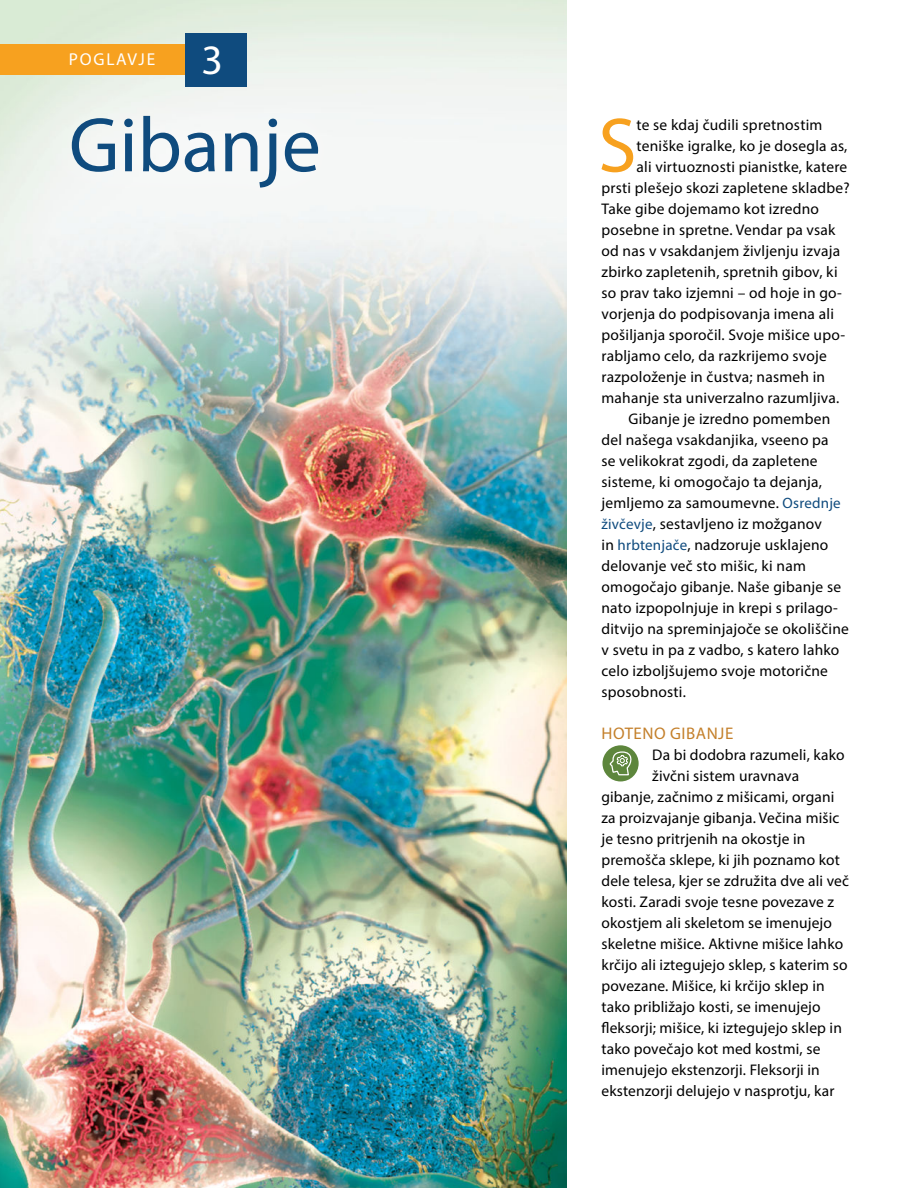
<style>
.page{position:relative;width:918px;height:1188px;background:#fff}
.page>*{position:absolute;margin:0;border:0;box-sizing:border-box;transform-origin:0 0}
.t1{font:78px "Myriad Pro";color:#0f4b7e}
.t2{font:77.7px "Myriad Pro";color:#f7a11f}
.t3{font:42px "Myriad Pro";color:#fff}
.t4{font:17.25px "Myriad Pro";letter-spacing:.1em;color:#fff}
.t5{font:16.8px "Myriad Pro";letter-spacing:.03em;color:#c4802b}
.t6{font:15.45px "Myriad Pro";letter-spacing:.015em;color:#000}
.s1{font-size:15px;color:#0f4b7e}
</style>
<div class="page">
<img style="left:0;top:0;width:567px;height:1188px">
<div style="left:602px;top:745px;width:37px;height:36px;background:#5d863c;border-radius:50%"></div>
<svg style="left:609px;top:751px;width:25px;height:25px"></svg>
<div style="left:0;top:44px;width:225px;height:31px;background:#f7a11f"></div>
<div style="left:185px;top:33px;width:62px;height:54px;background:#0f4b7e"></div>
<svg style="left:24px;top:69px;width:341px;height:163px;fill:#f4f6f5"></svg>
<p class="t4" style="left:69px;top:53px;width:88px">POGLAVJE</p>
<h3 class="t3" style="left:201px;top:43px;width:23px">3</h3>
<h1 class="t1" style="left:69px;top:115px;width:253px">Gibanje</h1>
<h2 class="t2" style="left:598px;top:116px;width:40px">S</h2>
<p class="t6" style="left:637px;top:118px;width:187px">te se kdaj !udili spretnostim</p>
<p class="t6" style="left:637px;top:139px;width:212px">teniške igralke, ko je dosegla as,</p>
<p class="t6" style="left:637px;top:160px;width:212px">ali virtuoznosti pianistke, katere</p>
<p class="t6" style="left:601px;top:181px;width:250px">prsti plešejo skozi zapletene skladbe?</p>
<p class="t6" style="left:601px;top:202px;width:219px">Take gibe dojemamo kot izredno</p>
<p class="t6" style="left:601px;top:223px;width:235px">posebne in spretne. Vendar pa vsak</p>
<p class="t6" style="left:601px;top:244px;width:240px">od nas v vsakdanjem življenju izvaja</p>
<p class="t6" style="left:601px;top:265px;width:238px">zbirko zapletenih, spretnih gibov, ki</p>
<p class="t6" style="left:601px;top:286px;width:242px">so prav tako izjemni – od hoje in go-</p>
<p class="t6" style="left:602px;top:307px;width:234px">vorjenja do podpisovanja imena ali</p>
<p class="t6" style="left:602px;top:328px;width:245px">pošiljanja sporo!il. Svoje mišice upo-</p>
<p class="t6" style="left:602px;top:349px;width:227px">rabljamo celo, da razkrijemo svoje</p>
<p class="t6" style="left:602px;top:370px;width:225px">razpoloženje in !ustva; nasmeh in</p>
<p class="t6" style="left:602px;top:391px;width:239px">mahanje sta univerzalno razumljiva.</p>
<p class="t6" style="left:629px;top:412px;width:203px">Gibanje je izredno pomemben</p>
<p class="t6" style="left:602px;top:433px;width:229px">del našega vsakdanjika, vseeno pa</p>
<p class="t6" style="left:602px;top:454px;width:218px">se velikokrat zgodi, da zapletene</p>
<p class="t6" style="left:602px;top:475px;width:222px">sisteme, ki omogo!ajo ta dejanja,</p>
<p class="t6" style="left:602px;top:496px;width:241px">jemljemo za samoumevne. <span class="s1">Osrednje</span></p>
<p class="t6" style="left:601px;top:517px;width:222px"><span class="s1">živ!evje</span>, sestavljeno iz možganov</p>
<p class="t6" style="left:602px;top:538px;width:228px">in <span class="s1">hrbtenja!e</span>, nadzoruje usklajeno</p>
<p class="t6" style="left:602px;top:559px;width:206px">delovanje ve! sto mišic, ki nam</p>
<p class="t6" style="left:602px;top:580px;width:241px">omogo!ajo gibanje. Naše gibanje se</p>
<p class="t6" style="left:602px;top:601px;width:238px">nato izpopolnjuje in krepi s prilago-</p>
<p class="t6" style="left:602px;top:622px;width:249px">ditvijo na spreminjajo!e se okoliš!ine</p>
<p class="t6" style="left:602px;top:643px;width:239px">v svetu in pa z vadbo, s katero lahko</p>
<p class="t6" style="left:602px;top:664px;width:228px">celo izboljšujemo svoje motori!ne</p>
<p class="t6" style="left:602px;top:685px;width:86px">sposobnosti.</p>
<p class="t5" style="left:602px;top:726px;width:133px">HOTENO GIBANJE</p>
<p class="t6" style="left:652px;top:748px;width:194px">Da bi dodobra razumeli, kako</p>
<p class="t6" style="left:652px;top:766px;width:148px">živ!ni sistem uravnava</p>
<p class="t6" style="left:602px;top:790px;width:234px">gibanje, za!nimo z mišicami, organi</p>
<p class="t6" style="left:602px;top:811px;width:239px">za proizvajanje gibanja. Ve!ina mišic</p>
<p class="t6" style="left:602px;top:832px;width:205px">je tesno pritrjenih na okostje in</p>
<p class="t6" style="left:602px;top:853px;width:240px">premoš!a sklepe, ki jih poznamo kot</p>
<p class="t6" style="left:602px;top:874px;width:249px">dele telesa, kjer se združita dve ali ve!</p>
<p class="t6" style="left:602px;top:895px;width:234px">kosti. Zaradi svoje tesne povezave z</p>
<p class="t6" style="left:602px;top:916px;width:232px">okostjem ali skeletom se imenujejo</p>
<p class="t6" style="left:602px;top:937px;width:243px">skeletne mišice. Aktivne mišice lahko</p>
<p class="t6" style="left:602px;top:958px;width:248px">kr!ijo ali iztegujejo sklep, s katerim so</p>
<p class="t6" style="left:602px;top:979px;width:225px">povezane. Mišice, ki kr!ijo sklep in</p>
<p class="t6" style="left:602px;top:1000px;width:221px">tako približajo kosti, se imenujejo</p>
<p class="t6" style="left:602px;top:1018px;width:242px">fleksorji; mišice, ki iztegujejo sklep in</p>
<p class="t6" style="left:602px;top:1042px;width:220px">tako pove!ajo kot med kostmi, se</p>
<p class="t6" style="left:602px;top:1063px;width:220px">imenujejo ekstenzorji. Fleksorji in</p>
<p class="t6" style="left:602px;top:1084px;width:235px">ekstenzorji delujejo v nasprotju, kar</p>
</div>
